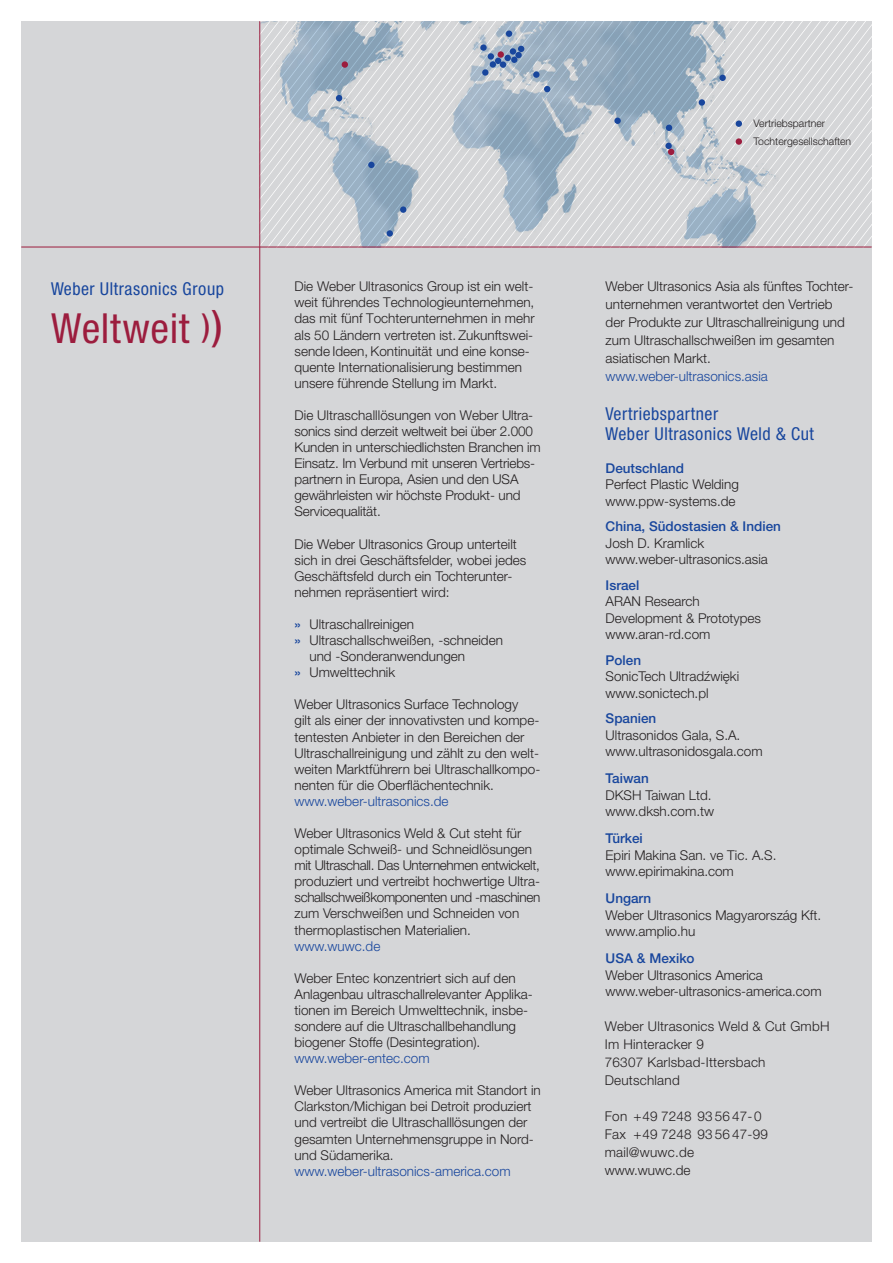
<style>
.page{position:relative;width:893px;height:1263px;background:#fff}
.page>*{position:absolute;margin:0;border:0;box-sizing:border-box;transform-origin:0 0}
.t1{font:42px "Neue Helvetica Condensed BQ";letter-spacing:.03em;color:#9c1d3e}
.t2{font:18px/19.5px "Neue Helvetica Condensed BQ";letter-spacing:.03em;color:#18469d}
.t3{font:300 13.5px/16px "Helvetica Neue";color:#231f20}
.t4{font:300 13.5px "Helvetica Neue";color:#18469d}
.t5{font:500 13.5px "Helvetica Neue CE";color:#18469d}
.t6{font:300 13.5px "Helvetica Neue CE";color:#231f20}
.t7{font:300 10.5px/18px "Helvetica Neue";color:#231f20}
.s1{font-weight:500;font-size:33px}
.s2{font-weight:500}
.s3{font-family:"Helvetica Neue CE";font-weight:500;color:#18469d}
</style>
<div class="page">
<div style="left:21px;top:21px;width:851px;height:1221px;background:#d5d6d8"></div>
<svg style="left:781px;top:21px;width:91px;height:226px"></svg>
<img style="left:437px;top:21px;width:344px;height:226px">
<div style="left:736px;top:120px;width:6px;height:7px;background:#18469d;border-radius:50%"></div>
<div style="left:736px;top:138px;width:6px;height:7px;background:#9c1d3e;border-radius:50%"></div>
<hr style="left:21px;top:247px;width:851px;height:1px;background:#9c1d3e">
<hr style="left:259px;top:21px;width:1px;height:1221px;background:#9c1d3e">
<div style="left:504px;top:55px;width:7px;height:6px;background:#18469d;border-radius:50%"></div>
<div style="left:490px;top:61px;width:6px;height:7px;background:#18469d;border-radius:50%"></div>
<div style="left:614px;top:118px;width:7px;height:6px;background:#18469d;border-radius:50%"></div>
<div style="left:533px;top:71px;width:7px;height:7px;background:#18469d;border-radius:50%"></div>
<div style="left:498px;top:51px;width:6px;height:7px;background:#9c1d3e;border-radius:50%"></div>
<div style="left:510px;top:48px;width:6px;height:7px;background:#18469d;border-radius:50%"></div>
<svg style="left:511px;top:46px;width:13px;height:17px"></svg>
<svg style="left:544px;top:86px;width:6px;height:6px"></svg>
<div style="left:488px;top:53px;width:6px;height:7px;background:#18469d;border-radius:50%"></div>
<div style="left:719px;top:75px;width:7px;height:6px;background:#18469d;border-radius:50%"></div>
<svg style="left:666px;top:125px;width:6px;height:6px"></svg>
<svg style="left:668px;top:149px;width:6px;height:6px"></svg>
<div style="left:665px;top:143px;width:7px;height:6px;background:#18469d;border-radius:50%"></div>
<div style="left:500px;top:61px;width:6px;height:7px;background:#18469d;border-radius:50%"></div>
<div style="left:482px;top:69px;width:6px;height:7px;background:#18469d;border-radius:50%"></div>
<svg style="left:506px;top:31px;width:6px;height:6px"></svg>
<svg style="left:260px;top:21px;width:177px;height:226px"></svg>
<div style="left:368px;top:162px;width:7px;height:6px;background:#18469d;border-radius:50%"></div>
<div style="left:400px;top:206px;width:6px;height:7px;background:#18469d;border-radius:50%"></div>
<div style="left:387px;top:230px;width:6px;height:7px;background:#18469d;border-radius:50%"></div>
<div style="left:480px;top:44px;width:7px;height:7px;background:#18469d;border-radius:50%"></div>
<div style="left:515px;top:52px;width:7px;height:6px;background:#18469d;border-radius:50%"></div>
<svg style="left:495px;top:58px;width:6px;height:6px"></svg>
<div style="left:699px;top:99px;width:6px;height:7px;background:#18469d;border-radius:50%"></div>
<h2 class="t2" style="left:51px;top:279px;width:175px">Weber Ultrasonics Group</h2>
<h1 class="t1" style="left:52px;top:304px;width:173px">Weltweit <span class="s1">)</span><span class="s2">)</span></h1>
<p class="t3" style="left:295px;top:278px;width:242px">Die Weber Ultrasonics Group ist ein welt&shy;weit führendes Technologieunternehmen, das mit fünf Tochterunternehmen in mehr als 50 Ländern vertreten ist. Zukunftswei&shy;sende Ideen, Kontinuität und eine konse&shy;quente Internationalisierung bestimmen unsere führende Stellung im Markt.</p>
<p class="t3" style="left:295px;top:407px;width:248px">Die Ultraschalllösungen von Weber Ultra&shy;sonics sind derzeit weltweit bei über 2.000<br>Kunden in unterschiedlichsten Branchen im Einsatz. Im Verbund mit unseren Vertriebs&shy;partnern in Europa, Asien und den USA gewährleisten wir höchste Produkt- und Servicequalität.</p>
<p class="t3" style="left:295px;top:535px;width:233px">Die Weber Ultrasonics Group unterteilt sich in drei Geschäftsfelder, wobei jedes Geschäftsfeld durch ein Tochterunter&shy;nehmen repräsentiert wird:</p>
<p class="t3" style="left:295px;top:616px;width:121px"><span class="s3">»</span> Ultraschallreinigen</p>
<p class="t3" style="left:295px;top:632px;width:210px"><span class="s3">»</span> Ultraschallschweißen, -schneiden</p>
<p class="t3" style="left:309px;top:648px;width:157px">und -Sonderanwendungen</p>
<p class="t3" style="left:295px;top:664px;width:102px"><span class="s3">»</span> Umwelttechnik</p>
<p class="t3" style="left:295px;top:696px;width:247px">Weber Ultrasonics Surface Technology<br>gilt als einer der innovativsten und kompe&shy;tentesten Anbieter in den Bereichen der Ultraschallreinigung und zählt zu den welt&shy;weiten Marktführern bei Ultraschallkompo&shy;nenten für die Oberflächentechnik.</p>
<p class="t4" style="left:295px;top:793px;width:156px">www.weber-ultrasonics.de</p>
<p class="t3" style="left:295px;top:825px;width:247px">Weber Ultrasonics Weld &amp; Cut steht für optimale Schweiß- und Schneidlösungen mit Ultraschall. Das Unternehmen entwickelt, produziert und vertreibt hochwertige Ultra&shy;schallschweißkomponenten und -maschinen zum Verschweißen und Schneiden von thermoplastischen Materialien.</p>
<p class="t4" style="left:295px;top:937px;width:87px">www.wuwc.de</p>
<p class="t3" style="left:295px;top:970px;width:240px">Weber Entec konzentriert sich auf den Anlagenbau ultraschallrelevanter Applika&shy;tionen im Bereich Umwelttechnik, insbe&shy;sondere auf die Ultraschallbehandlung biogener Stoffe (Desintegration).</p>
<p class="t4" style="left:295px;top:1050px;width:137px">www.weber-entec.com</p>
<p class="t3" style="left:295px;top:1082px;width:248px">Weber Ultrasonics America mit Standort in Clarkston/Michigan bei Detroit produziert und vertreibt die Ultraschalllösungen der gesamten Unternehmensgruppe in Nord&shy;und Südamerika.</p>
<p class="t4" style="left:295px;top:1163px;width:218px">www.weber-ultrasonics-america.com</p>
<p class="t7" style="left:754px;top:114px;width:99px">Vertriebspartner<br>Tochtergesellschaften</p>
<p class="t3" style="left:606px;top:277px;width:249px;line-height:18px">Weber Ultrasonics Asia als fünftes Tochter&shy;unternehmen verantwortet den Vertrieb der Produkte zur Ultraschallreinigung und zum Ultraschallschweißen im gesamten asiatischen Markt.</p>
<p class="t4" style="left:606px;top:368px;width:164px">www.weber-ultrasonics.asia</p>
<h2 class="t2" style="left:606px;top:404px;width:210px">Vertriebspartner<br>Weber Ultrasonics Weld &amp; Cut</h2>
<p class="t5" style="left:606px;top:460px;width:80px">Deutschland</p>
<p class="t3" style="left:606px;top:476px;width:135px;line-height:16.5px">Perfect Plastic Welding www.ppw-systems.de</p>
<p class="t5" style="left:606px;top:518px;width:177px">China, Südostasien &amp; Indien</p>
<p class="t3" style="left:606px;top:534px;width:164px;line-height:16.5px">Josh D. Kramlick www.weber-ultrasonics.asia</p>
<p class="t5" style="left:606px;top:577px;width:35px">Israel</p>
<p class="t3" style="left:606px;top:593px;width:157px;line-height:16.5px">ARAN Research<br>Development &amp; Prototypes www.aran-rd.com</p>
<p class="t5" style="left:606px;top:652px;width:37px">Polen</p>
<p class="t6" style="left:606px;top:668px;width:135px">SonicTech Ultradźwięki</p>
<p class="t3" style="left:606px;top:684px;width:105px">www.sonictech.pl</p>
<p class="t5" style="left:606px;top:710px;width:52px">Spanien</p>
<p class="t3" style="left:606px;top:726px;width:159px;line-height:16.5px">Ultrasonidos Gala, S.A. www.ultrasonidosgala.com</p>
<p class="t5" style="left:606px;top:770px;width:45px">Taiwan</p>
<p class="t3" style="left:606px;top:786px;width:110px;line-height:16.5px">DKSH Taiwan Ltd. www.dksh.com.tw</p>
<p class="t5" style="left:606px;top:830px;width:39px">Türkei</p>
<p class="t3" style="left:606px;top:846px;width:172px;line-height:16.5px">Epiri Makina San. ve Tic. A.S. www.epirimakina.com</p>
<p class="t5" style="left:606px;top:890px;width:47px">Ungarn</p>
<p class="t6" style="left:606px;top:907px;width:217px">Weber Ultrasonics Magyarország Kft.</p>
<p class="t3" style="left:606px;top:923px;width:91px">www.amplio.hu</p>
<p class="t5" style="left:606px;top:950px;width:91px">USA &amp; Mexiko</p>
<p class="t3" style="left:606px;top:966px;width:218px;line-height:16.5px">Weber Ultrasonics America www.weber-ultrasonics-america.com</p>
<p class="t3" style="left:605px;top:1017px;width:226px;line-height:18px">Weber Ultrasonics Weld &amp; Cut GmbH<br>Im Hinteracker 9<br>76307 Karlsbad-Ittersbach<br>Deutschland</p>
<p class="t3" style="left:605px;top:1107px;width:165px;line-height:18px">Fon +49 7248 93 56 47-0<br>Fax +49 7248 93 56 47-99 mail@wuwc.de www.wuwc.de</p>
</div>
